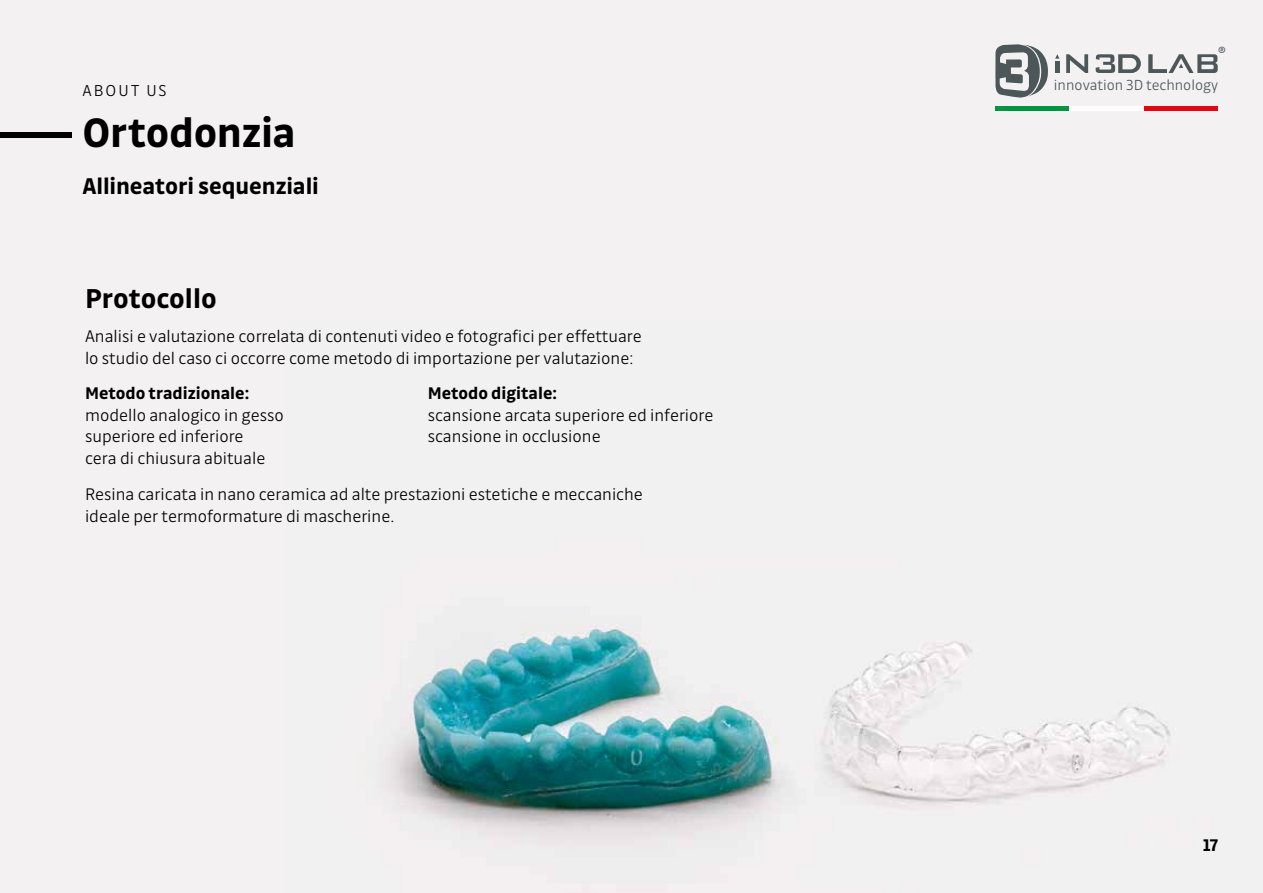
<style>
.page{position:relative;width:1263px;height:893px;background:#f3f1f1}
.page>*{position:absolute;margin:0;border:0;box-sizing:border-box;transform-origin:0 0}
.t1{font:700 43.8px "Drive";letter-spacing:-.01em;color:#000}
.t2{font:700 29.1px "Drive";color:#000}
.t3{font:700 24.3px "Drive";letter-spacing:-.005em;color:#000}
.t4{font:300 18px/21.6px "Drive";color:#000}
.t5{font:700 18px "Drive";color:#000}
.t6{font:300 16.8px "Drive";letter-spacing:.125em;color:#000}
.t7{font:300 15.6px "Drive";color:#4c5759}
.t8{font:9.6px "Drive";color:#4c5759}
</style>
<div class="page">
<img style="left:388px;top:623px;width:783px;height:221px">
<div style="left:0;top:132px;width:71px;height:6px;background:#000"></div>
<div style="left:995px;top:106px;width:74px;height:5px;background:#009641"></div>
<div style="left:1144px;top:106px;width:74px;height:5px;background:#e30613"></div>
<div style="left:1069px;top:106px;width:75px;height:5px;background:#fff"></div>
<svg style="left:995px;top:44px;width:53px;height:54px"></svg>
<hr style="left:1055px;top:61px;width:4px;height:12px;background:#4c5759">
<svg style="left:1066px;top:54px;width:22px;height:19px"></svg>
<svg style="left:1055px;top:54px;width:4px;height:5px"></svg>
<svg style="left:1148px;top:54px;width:70px;height:19px"></svg>
<svg style="left:1095px;top:54px;width:46px;height:19px"></svg>
<p class="t6" style="left:82px;top:81px;width:86px">ABOUT US</p>
<h1 class="t1" style="left:82px;top:107px;width:215px">Ortodonzia</h1>
<h3 class="t3" style="left:82px;top:171px;width:238px">Allineatori sequenziali</h3>
<h2 class="t2" style="left:85px;top:281px;width:133px">Protocollo</h2>
<p class="t4" style="left:85px;top:325px;width:558px">Analisi e valutazione correlata di contenuti video e fotografici per effettuare lo studio del caso ci occorre come metodo di importazione per valutazione:</p>
<p class="t5" style="left:85px;top:383px;width:166px">Metodo tradizionale:</p>
<p class="t4" style="left:85px;top:404px;width:200px">modello analogico in gesso superiore ed inferiore<br>cera di chiusura abituale</p>
<p class="t5" style="left:428px;top:383px;width:131px">Metodo digitale:</p>
<p class="t4" style="left:428px;top:404px;width:287px">scansione arcata superiore ed inferiore scansione in occlusione</p>
<p class="t4" style="left:85px;top:483px;width:559px">Resina caricata in nano ceramica ad alte prestazioni estetiche e meccaniche ideale per termoformature di mascherine.</p>
<p class="t8" style="left:1218px;top:44px;width:9px">®</p>
<p class="t7" style="left:1054px;top:76px;width:166px">innovation 3D technology</p>
<p class="t5" style="left:1203px;top:835px;width:17px">17</p>
</div>
